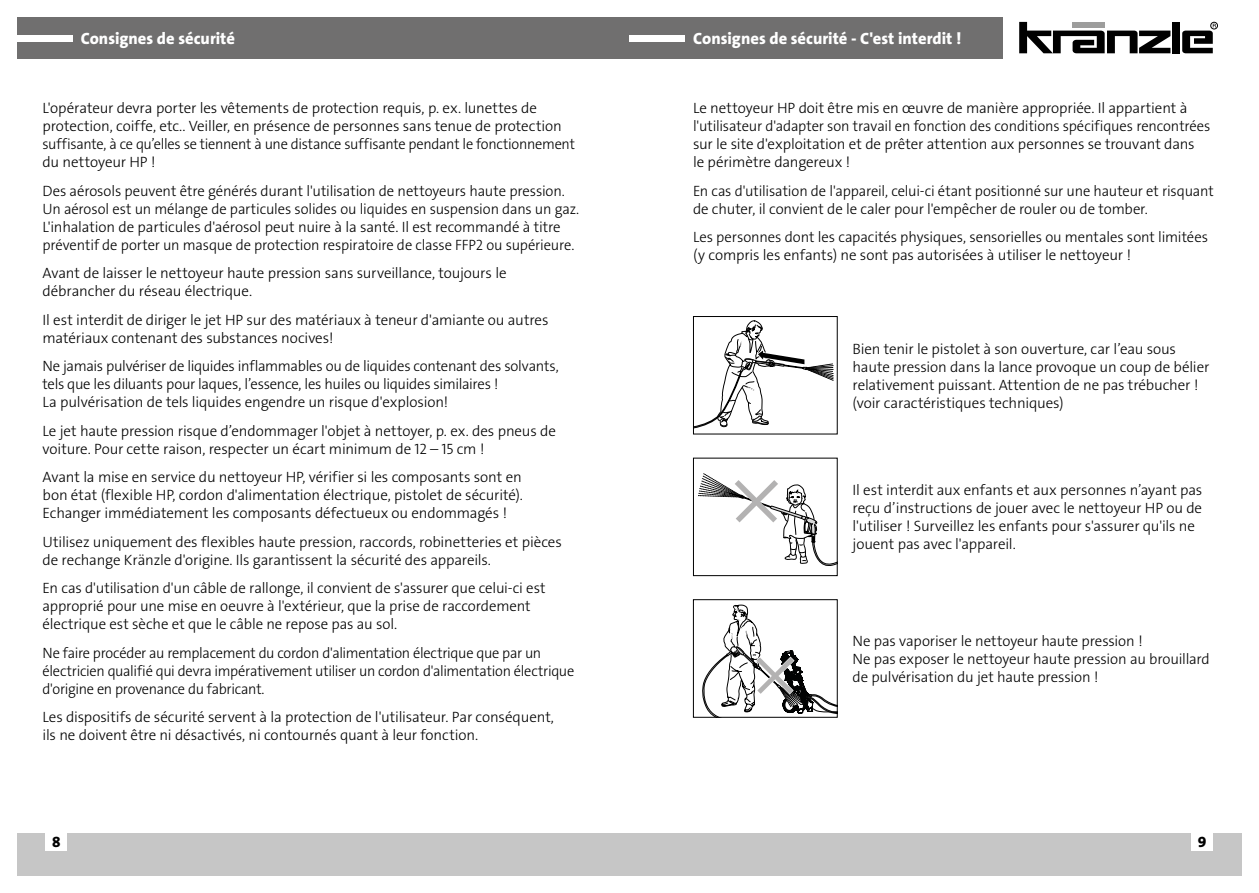
<style>
.page{position:relative;width:1259px;height:893px;background:#fff}
.page>*{position:absolute;margin:0;border:0;box-sizing:border-box;transform-origin:0 0}
.t1{font:16.5px "The Sans LP8 Ex Bld";color:#fff}
.t2{font:15px/18px "The Sans LP3 Lig";letter-spacing:-.01em;color:#000}
.t3{font:15px/18px "The Sans LP3 Lig";letter-spacing:-.01em;color:#000;scale:.96 1}
.t4{font:15px "The Sans LP8 Ex Bld";color:#000}
</style>
<div class="page">
<div style="left:629px;top:833px;width:613px;height:43px;background:#c6c6c6"></div>
<div style="left:17px;top:833px;width:612px;height:43px;background:#c6c6c6"></div>
<div style="left:1191px;top:833px;width:22px;height:18px;background:#fff"></div>
<div style="left:46px;top:833px;width:21px;height:18px;background:#fff"></div>
<div style="left:17px;top:17px;width:985px;height:41px;background:#706f6f"></div>
<div style="left:17px;top:35px;width:55px;height:6px;background:#fff"></div>
<div style="left:629px;top:35px;width:56px;height:6px;background:#fff"></div>
<svg style="left:1019px;top:22px;width:151px;height:31px"></svg>
<div style="left:1172px;top:22px;width:7px;height:31px;background:#000"></div>
<div style="left:1210px;top:22px;width:7px;height:7px;border:1px solid #000;border-radius:50%"></div>
<svg style="left:1182px;top:24px;width:34px;height:29px"></svg>
<svg style="left:698px;top:474px;width:137px;height:92px"></svg>
<div style="left:693px;top:458px;width:144px;height:118px;border:1px solid #000"></div>
<svg style="left:695px;top:321px;width:138px;height:108px"></svg>
<div style="left:693px;top:316px;width:144px;height:118px;border:1px solid #000"></div>
<svg style="left:702px;top:605px;width:133px;height:111px"></svg>
<div style="left:693px;top:599px;width:144px;height:119px;border:1px solid #000"></div>
<p class="t1" style="left:81px;top:28px;width:156px">Consignes de sécurité</p>
<p class="t2" style="left:43px;top:99px;width:534px">L'opérateur devra porter les vêtements de protection requis, p. ex. lunettes de protection, coiffe, etc.. Veiller, en présence de personnes sans tenue de protection suffisante, à ce qu’elles se tiennent à une distance suffisante pendant le fonctionnement du nettoyeur HP !</p>
<p class="t2" style="left:43px;top:182px;width:538px">Des aérosols peuvent être générés durant l'utilisation de nettoyeurs haute pression.<br>Un aérosol est un mélange de particules solides ou liquides en suspension dans un gaz.<br>L'inhalation de particules d'aérosol peut nuire à la santé. Il est recommandé à titre préventif de porter un masque de protection respiratoire de classe FFP2 ou supérieure.</p>
<p class="t2" style="left:43px;top:264px;width:466px">Avant de laisser le nettoyeur haute pression sans surveillance, toujours le débrancher du réseau électrique.</p>
<p class="t2" style="left:43px;top:311px;width:507px">Il est interdit de diriger le jet HP sur des matériaux à teneur d'amiante ou autres matériaux contenant des substances nocives!</p>
<p class="t2" style="left:43px;top:357px;width:518px">Ne jamais pulvériser de liquides inflammables ou de liquides contenant des solvants, tels que les diluants pour laques, l’essence, les huiles ou liquides similaires !<br>La pulvérisation de tels liquides engendre un risque d'explosion!</p>
<p class="t2" style="left:43px;top:422px;width:515px">Le jet haute pression risque d’endommager l'objet à nettoyer, p. ex. des pneus de voiture. Pour cette raison, respecter un écart minimum de 12 – 15 cm !</p>
<p class="t2" style="left:43px;top:468px;width:482px;text-align:justify">Avant la mise en service du nettoyeur HP, vérifier si les composants sont en bon état (flexible HP, cordon d'alimentation électrique, pistolet de sécurité).<br>Echanger immédiatement les composants défectueux ou endommagés !</p>
<p class="t2" style="left:43px;top:533px;width:521px">Utilisez uniquement des flexibles haute pression, raccords, robinetteries et pièces de rechange Kränzle d'origine. Ils garantissent la sécurité des appareils.</p>
<p class="t2" style="left:43px;top:579px;width:505px">En cas d'utilisation d'un câble de rallonge, il convient de s'assurer que celui-ci est approprié pour une mise en oeuvre à l'extérieur, que la prise de raccordement électrique est sèche et que le câble ne repose pas au sol.</p>
<p class="t3" style="left:43px;top:644px;width:555px">Ne faire procéder au remplacement du cordon d'alimentation électrique que par un électricien qualifié qui devra impérativement utiliser un cordon d'alimentation électrique d'origine en provenance du fabricant.</p>
<p class="t2" style="left:43px;top:708px;width:513px">Les dispositifs de sécurité servent à la protection de l'utilisateur. Par conséquent, ils ne doivent être ni désactivés, ni contournés quant à leur fonction.</p>
<p class="t1" style="left:693px;top:28px;width:269px">Consignes de sécurité - C'est interdit !</p>
<p class="t2" style="left:693px;top:99px;width:519px">Le nettoyeur HP doit être mis en œuvre de manière appropriée. Il appartient à l'utilisateur d'adapter son travail en fonction des conditions spécifiques rencontrées sur le site d'exploitation et de prêter attention aux personnes se trouvant dans<br>le périmètre dangereux !</p>
<p class="t2" style="left:693px;top:182px;width:522px">En cas d'utilisation de l'appareil, celui-ci étant positionné sur une hauteur et risquant de chuter, il convient de le caler pour l'empêcher de rouler ou de tomber.</p>
<p class="t2" style="left:693px;top:228px;width:516px">Les personnes dont les capacités physiques, sensorielles ou mentales sont limitées (y compris les enfants) ne sont pas autorisées à utiliser le nettoyeur !</p>
<p class="t2" style="left:852px;top:340px;width:358px">Bien tenir le pistolet à son ouverture, car l’eau sous haute pression dans la lance provoque un coup de bélier relativement puissant. Attention de ne pas trébucher ! (voir caractéristiques techniques)</p>
<p class="t2" style="left:852px;top:481px;width:351px">Il est interdit aux enfants et aux personnes n’ayant pas reçu d’instructions de jouer avec le nettoyeur HP ou de l'utiliser ! Surveillez les enfants pour s'assurer qu'ils ne jouent pas avec l'appareil.</p>
<p class="t2" style="left:852px;top:632px;width:359px">Ne pas vaporiser le nettoyeur haute pression !<br>Ne pas exposer le nettoyeur haute pression au brouillard de pulvérisation du jet haute pression !</p>
<p class="t4" style="left:52px;top:832px;width:10px">8</p>
<p class="t4" style="left:1198px;top:832px;width:10px">9</p>
</div>
